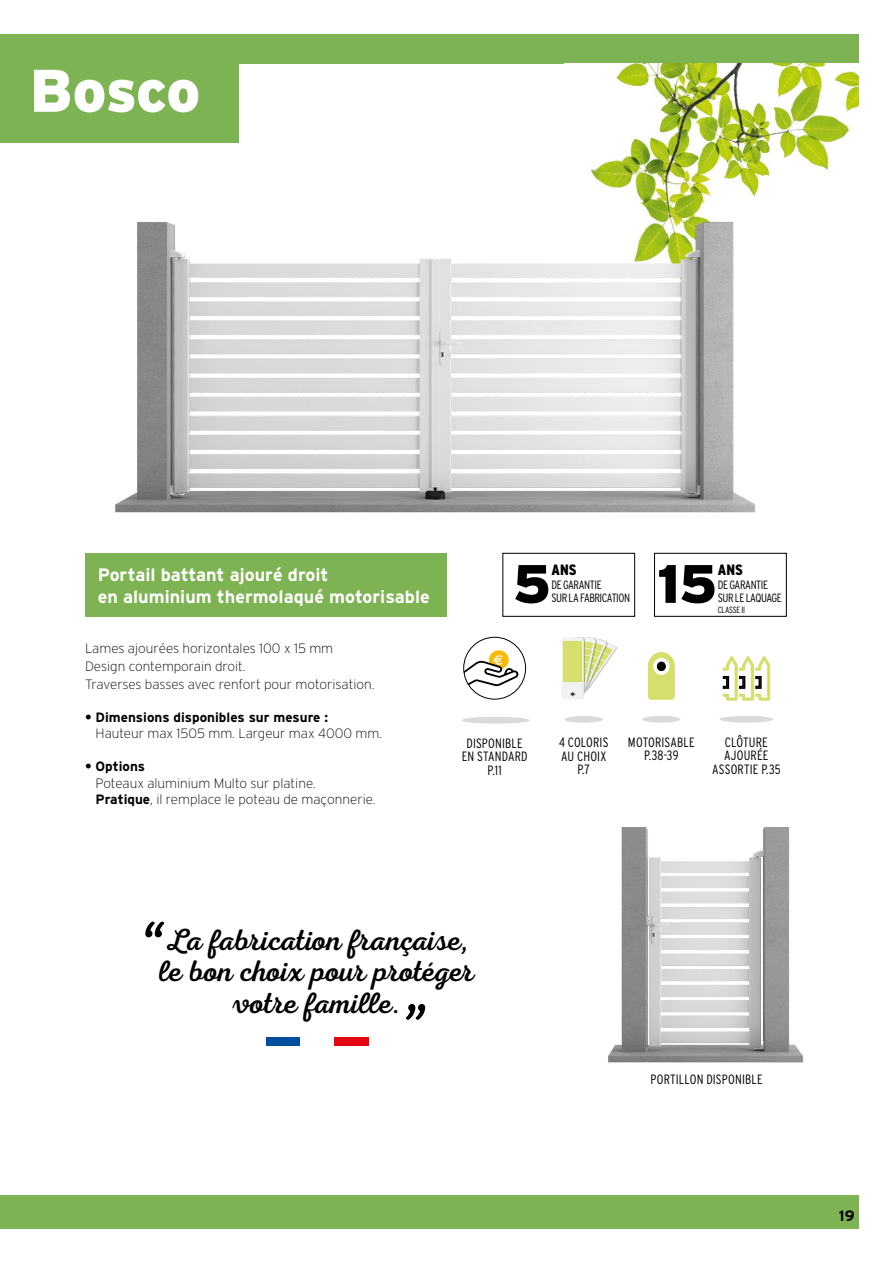
<style>
.page{position:relative;width:893px;height:1263px;background:#fff}
.page>*{position:absolute;margin:0;border:0;box-sizing:border-box;transform-origin:0 0}
.t1{font:900 60px "Interstate";letter-spacing:-.015em;color:#fff}
.t2{font:900 54px "Interstate";color:#000}
.t3{font:30px/31.5px "Nexa Script NRT";color:#000;text-align:center}
.t4{font:700 18px/21.6px "Interstate";color:#fff}
.t5{font:900 15px "Interstate Condensed";letter-spacing:.005em;color:#000}
.t6{font:700 15px "Interstate";color:#000}
.t7{font:200 13.5px/18.1px "Interstate";color:#000}
.t8{font:300 13.5px/13.5px "Interstate Condensed";letter-spacing:.01em;color:#000;text-align:center}
.t9{font:700 13.5px "Interstate";color:#000}
.t10{font:300 12px/13.5px "Interstate Condensed";letter-spacing:-.035em;color:#000}
.t11{font:300 9px "Interstate Condensed";letter-spacing:-.025em;color:#000}
.s1{font-weight:700}
</style>
<div class="page">
<div style="left:0;top:34px;width:859px;height:1195px;background:#7eb353"></div>
<div style="left:0;top:64px;width:893px;height:1131px;background:#fff"></div>
<div style="left:0;top:34px;width:238px;height:109px;background:#7eb353"></div>
<div style="left:502px;top:553px;width:133px;height:64px;border:1px solid #000"></div>
<div style="left:654px;top:553px;width:133px;height:64px;border:1px solid #000"></div>
<div style="left:85px;top:553px;width:361px;height:64px;background:#7eb353"></div>
<img style="left:608px;top:827px;width:196px;height:236px">
<div style="left:565px;top:716px;width:38px;height:7px;background:#dadada;border-radius:50%"></div>
<div style="left:462px;top:717px;width:68px;height:7px;background:#dadada;border-radius:50%"></div>
<div style="left:642px;top:716px;width:38px;height:7px;background:#dadada;border-radius:50%"></div>
<div style="left:719px;top:716px;width:54px;height:7px;background:#dadada;border-radius:50%"></div>
<svg style="left:648px;top:652px;width:27px;height:48px"></svg>
<svg style="left:722px;top:656px;width:49px;height:45px"></svg>
<svg style="left:562px;top:638px;width:55px;height:61px"></svg>
<svg style="left:464px;top:649px;width:54px;height:37px"></svg>
<div style="left:463px;top:637px;width:63px;height:62px;border:1px solid #000;border-radius:50%"></div>
<svg style="left:145px;top:921px;width:20px;height:16px"></svg>
<svg style="left:406px;top:1004px;width:19px;height:16px"></svg>
<img style="left:590px;top:64px;width:268px;height:142px">
<img style="left:115px;top:206px;width:641px;height:307px">
<div style="left:266px;top:1037px;width:34px;height:9px;background:#004f9f"></div>
<div style="left:335px;top:1037px;width:34px;height:9px;background:#e30613"></div>
<h1 class="t1" style="left:30px;top:56px;width:172px">Bosco</h1>
<h3 class="t4" style="left:98px;top:564px;width:334px">Portail battant ajouré droit<br>en aluminium thermolaqué motorisable</h3>
<p class="t7" style="left:85px;top:639px;width:291px">Lames ajourées horizontales 100 x 15 mm<br>Design contemporain droit.<br>Traverses basses avec renfort pour motorisation.</p>
<p class="t9" style="left:85px;top:709px;width:245px">• Dimensions disponibles sur mesure :</p>
<p class="t7" style="left:96px;top:724px;width:288px">Hauteur max 1505 mm. Largeur max 4000 mm.</p>
<p class="t9" style="left:85px;top:759px;width:62px">• Options</p>
<p class="t7" style="left:96px;top:774px;width:281px;line-height:16.5px">Poteaux aluminium Multo sur platine.<br><span class="s1">Pratique</span>, il remplace le poteau de maçonnerie.</p>
<p class="t5" style="left:551px;top:562px;width:27px">ANS</p>
<p class="t10" style="left:551px;top:578px;width:52px">DE GARANTIE</p>
<h2 class="t2" style="left:513px;top:553px;width:40px">5</h2>
<p class="t10" style="left:551px;top:591px;width:80px">SUR LA FABRICATION</p>
<p class="t5" style="left:718px;top:562px;width:27px">ANS</p>
<p class="t10" style="left:718px;top:578px;width:66px">DE GARANTIE<br>SUR LE LAQUAGE</p>
<h2 class="t2" style="left:657px;top:553px;width:62px">15</h2>
<p class="t11" style="left:718px;top:604px;width:29px">CLASSE II</p>
<p class="t8" style="left:462px;top:736px;width:67px">DISPONIBLE<br>EN STANDARD<br>P.11</p>
<p class="t8" style="left:628px;top:735px;width:68px">MOTORISABLE<br>P.38-39</p>
<p class="t8" style="left:712px;top:735px;width:70px">CLÔTURE<br>AJOURÉE<br>ASSORTIE P.35</p>
<p class="t8" style="left:559px;top:735px;width:51px">4 COLORIS<br>AU CHOIX<br>P.7</p>
<h3 class="t3" style="left:159px;top:924px;width:317px">La fabrication française, le bon choix pour protéger votre famille.</h3>
<p class="t8" style="left:650px;top:1072px;width:114px">PORTILLON DISPONIBLE</p>
<p class="t6" style="left:839px;top:1207px;width:17px">19</p>
</div>
